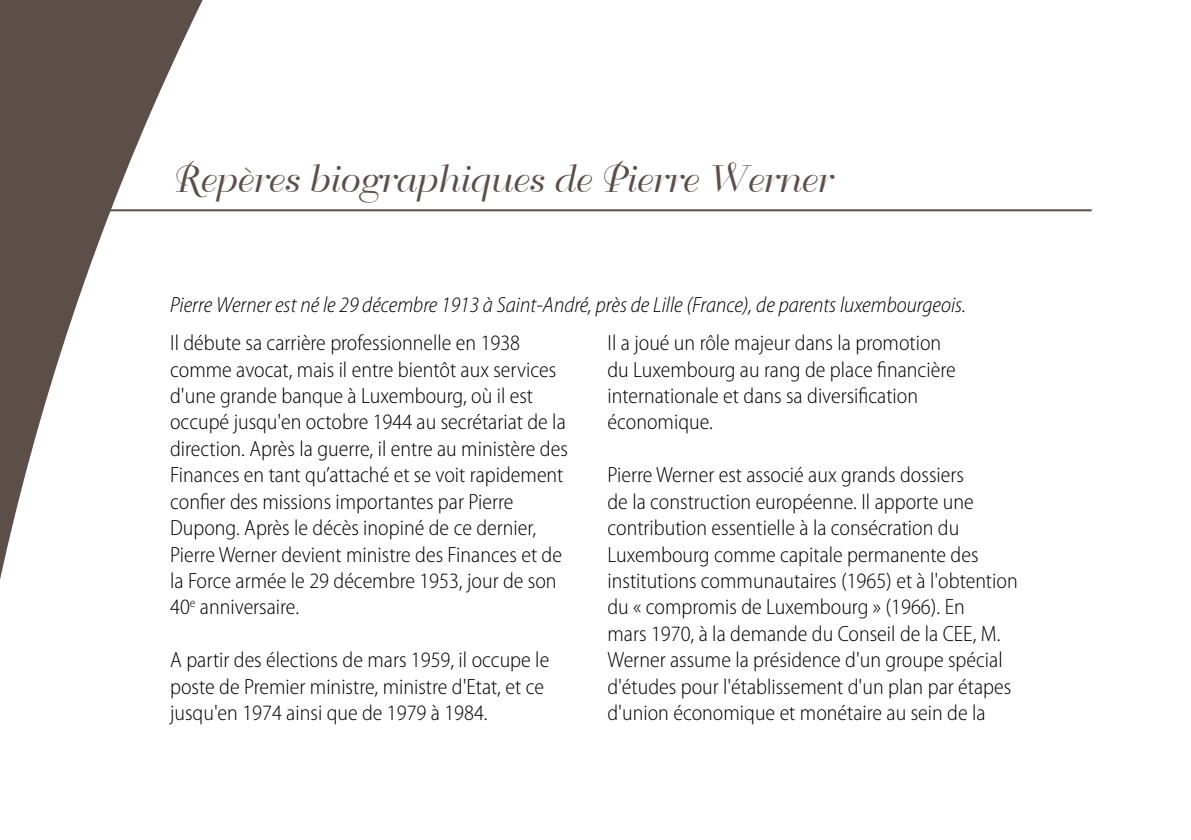
<style>
.page{position:relative;width:1191px;height:840px;background:#fff}
.page>*{position:absolute;margin:0;border:0;box-sizing:border-box;transform-origin:0 0}
.t1{font:38px "Bellevue";color:#5c4e49}
.t2{font:300 semi-condensed 22px/26.4px "Myriad Pro";color:#000}
.t3{font:italic 300 semi-condensed 22px "Myriad Pro";color:#000}
</style>
<div class="page">
<hr style="left:0;top:209px;width:1091px;height:2px;background:#5c4e49">
<svg style="left:0;top:0;width:312px;height:579px"></svg>
<h1 class="t1" style="left:170px;top:158px;width:660px">Repères biographiques de Pierre Werner</h1>
<p class="t3" style="left:170px;top:293px;width:797px">Pierre Werner est né le 29 décembre 1913 à Saint-André, près de Lille (France), de parents luxembourgeois.</p>
<p class="t2" style="left:170px;top:330px;width:399px">Il débute sa carrière professionnelle en 1938 comme avocat, mais il entre bientôt aux services d'une grande banque à Luxembourg, où il est occupé jusqu'en octobre 1944 au secrétariat de la direction. Après la guerre, il entre au ministère des Finances en tant qu’attaché et se voit rapidement confier des missions importantes par Pierre Dupong. Après le décès inopiné de ce dernier, Pierre Werner devient ministre des Finances et de la Force armée le 29 décembre 1953, jour de son 40<sup>e</sup> anniversaire.</p>
<p class="t2" style="left:170px;top:646px;width:381px">A partir des élections de mars 1959, il occupe le poste de Premier ministre, ministre d'Etat, et ce jusqu'en 1974 ainsi que de 1979 à 1984.</p>
<p class="t2" style="left:607px;top:330px;width:350px">Il a joué un rôle majeur dans la promotion du Luxembourg au rang de place financière internationale et dans sa diversification économique.</p>
<p class="t2" style="left:607px;top:462px;width:412px">Pierre Werner est associé aux grands dossiers<br>de la construction européenne. Il apporte une contribution essentielle à la consécration du Luxembourg comme capitale permanente des institutions communautaires (1965) et à l'obtention du « compromis de Luxembourg » (1966). En<br>mars 1970, à la demande du Conseil de la CEE, M.<br>Werner assume la présidence d'un groupe spécial d'études pour l'établissement d'un plan par étapes d'union économique et monétaire au sein de la</p>
</div>
